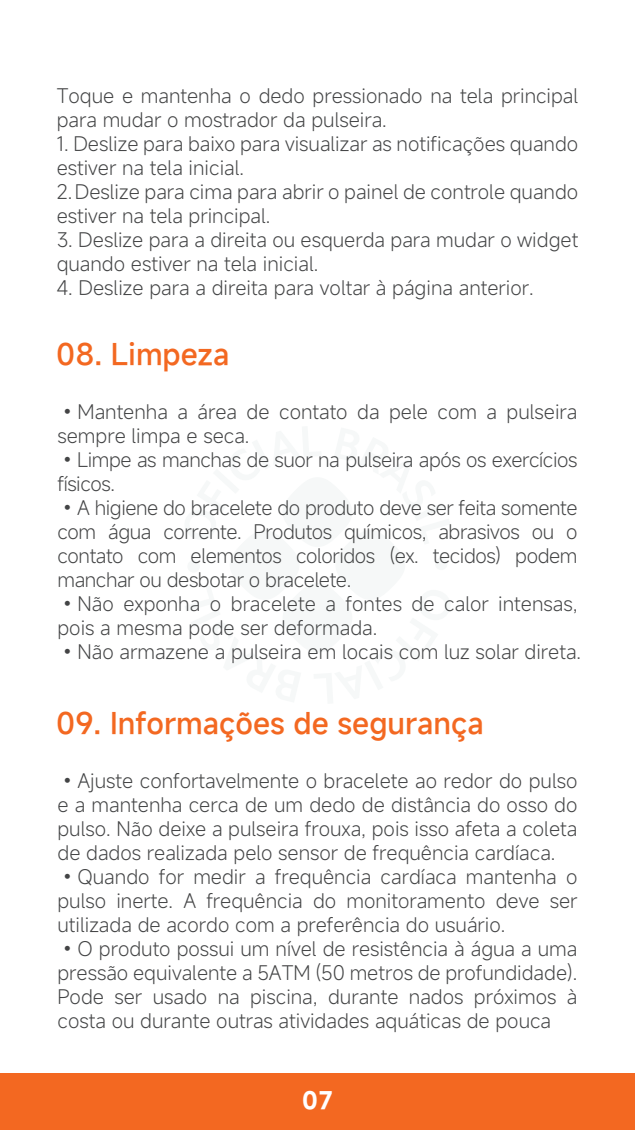
<style>
.page{position:relative;width:635px;height:1130px;background:#fff}
.page>*{position:absolute;margin:0;border:0;box-sizing:border-box;transform-origin:0 0}
.t1{font:500 29.6px "Mi Sans";color:#f36821}
.t2{font:600 23.6px "Mi Sans";color:#fff}
.t3{font:300 20px/24px "Mi Sans";color:#434445}
.t4{font:300 20px/24px "Mi Sans";letter-spacing:-.02em;color:#434445}
</style>
<div class="page">
<div style="left:0;top:1073px;width:635px;height:56px;background:#f36821"></div>
<p class="t3" style="left:57px;top:82px;width:523px">Toque e mantenha o dedo pressionado na tela principal para mudar o mostrador da pulseira.</p>
<p class="t3" style="left:57px;top:130px;width:523px">1. Deslize para baixo para visualizar as notificações quando estiver na tela inicial.</p>
<p class="t3" style="left:57px;top:178px;width:523px">2. Deslize para cima para abrir o painel de controle quando estiver na tela principal.</p>
<p class="t3" style="left:57px;top:226px;width:523px">3. Deslize para a direita ou esquerda para mudar o widget quando estiver na tela inicial.</p>
<p class="t3" style="left:57px;top:274px;width:478px">4. Deslize para a direita para voltar à página anterior.</p>
<h1 class="t1" style="left:56px;top:332px;width:175px">08. Limpeza</h1>
<p class="t3" style="left:58px;top:399px;width:521px">•Mantenha a área de contato da pele com a pulseira sempre limpa e seca.</p>
<p class="t4" style="left:58px;top:447px;width:521px">•Limpe as manchas de suor na pulseira após os exercícios físicos.</p>
<p class="t3" style="left:58px;top:495px;width:521px;text-align:justify">•A higiene do bracelete do produto deve ser feita somente com água corrente. Produtos químicos, abrasivos ou o contato com elementos coloridos (ex. tecidos) podem manchar ou desbotar o bracelete.</p>
<p class="t3" style="left:58px;top:591px;width:521px">•Não exponha o bracelete a fontes de calor intensas, pois a mesma pode ser deformada.</p>
<p class="t3" style="left:58px;top:639px;width:525px">•Não armazene a pulseira em locais com luz solar direta.</p>
<h1 class="t1" style="left:56px;top:700px;width:429px">09. Informações de segurança</h1>
<p class="t3" style="left:58px;top:767px;width:521px;text-align:justify">•Ajuste confortavelmente o bracelete ao redor do pulso e a mantenha cerca de um dedo de distância do osso do pulso. Não deixe a pulseira frouxa, pois isso afeta a coleta de dados realizada pelo sensor de frequência cardíaca.</p>
<p class="t3" style="left:58px;top:863px;width:521px;text-align:justify">•Quando for medir a frequência cardíaca mantenha o pulso inerte. A frequência do monitoramento deve ser utilizada de acordo com a preferência do usuário.</p>
<p class="t3" style="left:58px;top:935px;width:521px;text-align:justify">•O produto possui um nível de resistência à água a uma pressão equivalente a 5ATM (50 metros de profundidade).<br>Pode ser usado na piscina, durante nados próximos à costa ou durante outras atividades aquáticas de pouca</p>
<p class="t2" style="left:302px;top:1080px;width:32px">07</p>
</div>
